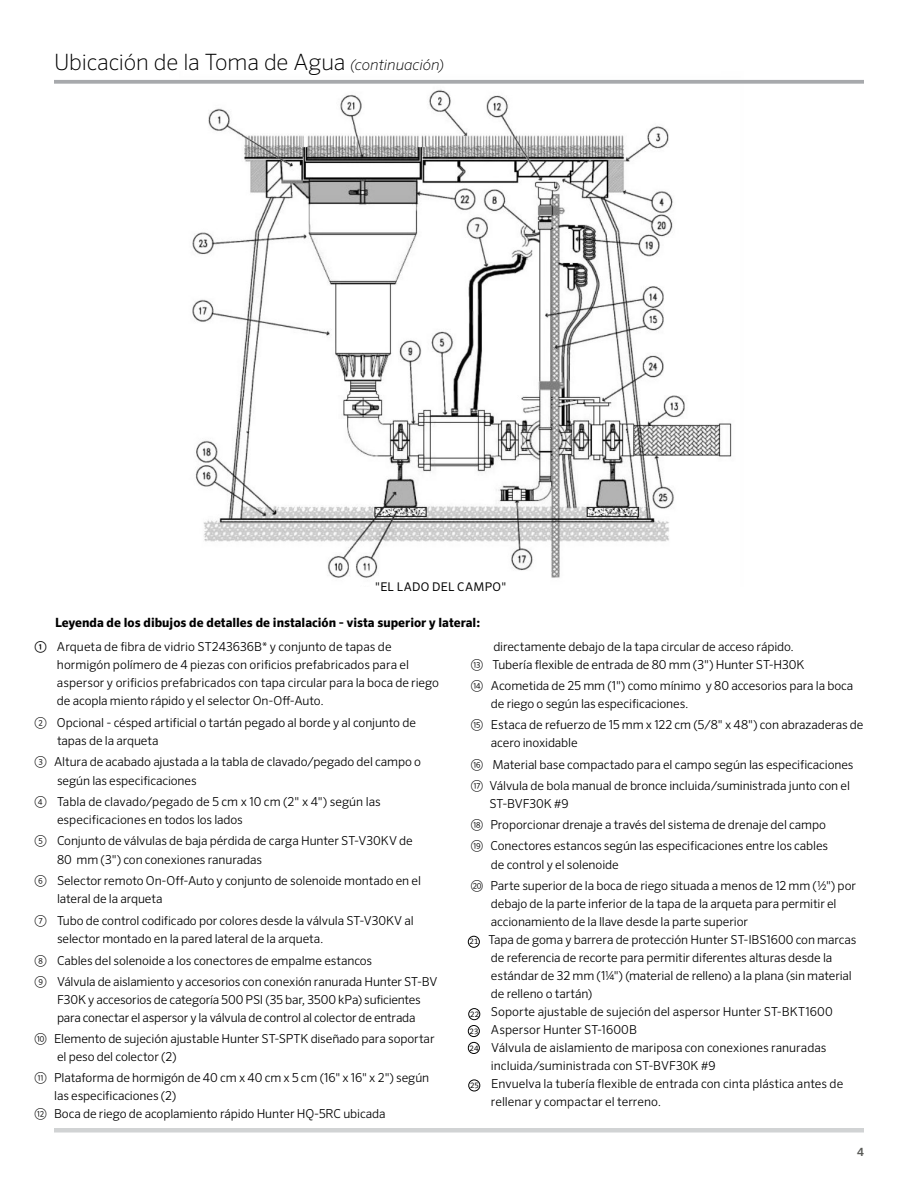
<style>
.page{position:relative;width:918px;height:1188px;background:#fff}
.page>*{position:absolute;margin:0;border:0;box-sizing:border-box;transform-origin:0 0}
.t1{font:200 22.5px "Sero Pro";letter-spacing:-.01em;color:#000}
.t2{font:700 12.75px "Sero Pro";color:#000}
.t3{font:300 12.3px/18px "Sero Pro";letter-spacing:-.01em;color:#000}
.t4{font:12px "Sero Pro";letter-spacing:.025em;color:#000}
.t5{font:500 12px "Sero Pro";color:#585956}
.t6{font:7.8px/17px "Sero Pro";letter-spacing:.01em;color:#000;text-align:justify}
.s1{font-style:italic;font-size:15px}
.s2{font-weight:500}
</style>
<div class="page">
<img style="left:192px;top:89px;width:540px;height:489px">
<hr style="left:54px;top:1128px;width:810px;height:4px;background:#d1d3d4">
<svg style="left:54px;top:80px;width:810px;height:4px;background:#aeb0b2"></svg>
<div style="left:468px;top:936px;width:12px;height:12px;border:1px solid #000;border-radius:50%"></div>
<div style="left:468px;top:1008px;width:12px;height:12px;border:1px solid #000;border-radius:50%"></div>
<div style="left:468px;top:1025px;width:12px;height:12px;border:1px solid #000;border-radius:50%"></div>
<div style="left:468px;top:1042px;width:12px;height:12px;border:1px solid #000;border-radius:50%"></div>
<div style="left:468px;top:1080px;width:12px;height:11px;border:1px solid #000;border-radius:50%"></div>
<h1 class="t1" style="left:54px;top:49px;width:392px">Ubicación de la Toma de Agua <span class="s1">(continuación)</span></h1>
<p class="t4" style="left:375px;top:580px;width:132px">"EL LADO DEL CAMPO"</p>
<p class="t2" style="left:55px;top:615px;width:427px">Leyenda de los dibujos de detalles de instalación - vista superior y lateral:</p>
<p class="t3" style="left:57px;top:637px;width:383px;text-indent:-22px"><span class="s2">①</span> Arqueta de fibra de vidrio ST243636B* y conjunto de tapas de hormigón polímero de 4 piezas con orificios prefabricados para el aspersor y orificios prefabricados con tapa circular para la boca de riego de acopla miento rápido y el selector On-Off-Auto.</p>
<p class="t3" style="left:57px;top:713px;width:360px;line-height:18.5px;text-indent:-23px">② Opcional - césped artificial o tartán pegado al borde y al conjunto de tapas de la arqueta</p>
<p class="t3" style="left:57px;top:753px;width:366px;line-height:18.5px;text-indent:-22px">③ Altura de acabado ajustada a la tabla de clavado/pegado del campo o según las especificaciones</p>
<p class="t3" style="left:57px;top:792px;width:325px;line-height:18.5px;text-indent:-22px">④ Tabla de clavado/pegado de 5 cm x 10 cm (2" x 4") según las especificaciones en todos los lados</p>
<p class="t3" style="left:57px;top:832px;width:357px;line-height:18.5px;text-indent:-22px">⑤ Conjunto de válvulas de baja pérdida de carga Hunter ST-V30KV de<br>80 mm (3") con conexiones ranuradas</p>
<p class="t3" style="left:57px;top:871px;width:366px;line-height:18.5px;text-indent:-22px">⑥ Selector remoto On-Off-Auto y conjunto de solenoide montado en el lateral de la arqueta</p>
<p class="t3" style="left:57px;top:911px;width:358px;line-height:18.5px;text-indent:-22px">⑦ Tubo de control codificado por colores desde la válvula ST-V30KV al selector montado en la pared lateral de la arqueta.</p>
<p class="t3" style="left:35px;top:950px;width:404px;line-height:21.3px">⑧ Cables del solenoide a los conectores de empalme estancos<br>⑨ Válvula de aislamiento y accesorios con conexión ranurada Hunter ST-BV</p>
<p class="t3" style="left:57px;top:990px;width:365px">F30K y accesorios de categoría 500 PSI (35 bar, 3500 kPa) suficientes para conectar el aspersor y la válvula de control al colector de entrada</p>
<p class="t3" style="left:57px;top:1030px;width:379px;text-indent:-22px">⑩ Elemento de sujeción ajustable Hunter ST-SPTK diseñado para soportar el peso del colector (2)</p>
<p class="t3" style="left:35px;top:1069px;width:396px">⑪ Plataforma de hormigón de 40 cm x 40 cm x 5 cm (16" x 16" x 2") según</p>
<p class="t3" style="left:54px;top:1087px;width:124px">las especificaciones (2)</p>
<p class="t3" style="left:35px;top:1105px;width:352px">⑫ Boca de riego de acoplamiento rápido Hunter HQ-5RC ubicada</p>
<p class="t3" style="left:471px;top:638px;width:335px;text-indent:22px">directamente debajo de la tapa circular de acceso rápido. ⑬ Tubería flexible de entrada de 80 mm (3") Hunter ST-H30K</p>
<p class="t3" style="left:491px;top:677px;width:364px;text-indent:-20px">⑭ Acometida de 25 mm (1") como mínimo y 80 accesorios para la boca de riego o según las especificaciones.</p>
<p class="t3" style="left:491px;top:716px;width:374px;text-indent:-20px">⑮ Estaca de refuerzo de 15 mm x 122 cm (5/8" x 48") con abrazaderas de acero inoxidable</p>
<p class="t3" style="left:471px;top:754px;width:384px;line-height:21.3px">⑯ Material base compactado para el campo según las especificaciones ⑰ Válvula de bola manual de bronce incluida/suministrada junto con el</p>
<p class="t3" style="left:471px;top:793px;width:359px;line-height:21.3px;text-indent:19px">ST-BVF30K #9<br>⑱ Proporcionar drenaje a través del sistema de drenaje del campo ⑲ Conectores estancos según las especificaciones entre los cables</p>
<p class="t3" style="left:471px;top:854px;width:387px;line-height:21.3px;text-indent:20px">de control y el solenoide<br>⑳ Parte superior de la boca de riego situada a menos de 12 mm (1/2") por</p>
<p class="t3" style="left:488px;top:895px;width:370px">debajo de la parte inferior de la tapa de la arqueta para permitir el accionamiento de la llave desde la parte superior<br>Tapa de goma y barrera de protección Hunter ST-IBS1600 con marcas de referencia de recorte para permitir diferentes alturas desde la estándar de 32 mm (1¼") (material de relleno) a la plana (sin material de relleno o tartán)<br>Soporte ajustable de sujeción del aspersor Hunter ST-BKT1600<br>Aspersor Hunter ST-1600B<br>Válvula de aislamiento de mariposa con conexiones ranuradas incluida/suministrada con ST-BVF30K #9<br>Envuelva la tubería flexible de entrada con cinta plástica antes de rellenar y compactar el terreno.</p>
<p class="t6" style="left:470px;top:933px;width:11px">21</p>
<p class="t6" style="left:470px;top:1005px;width:11px">22<br>23<br>24</p>
<p class="t6" style="left:470px;top:1077px;width:11px">25</p>
<p class="t5" style="left:857px;top:1145px;width:8px">4</p>
</div>
